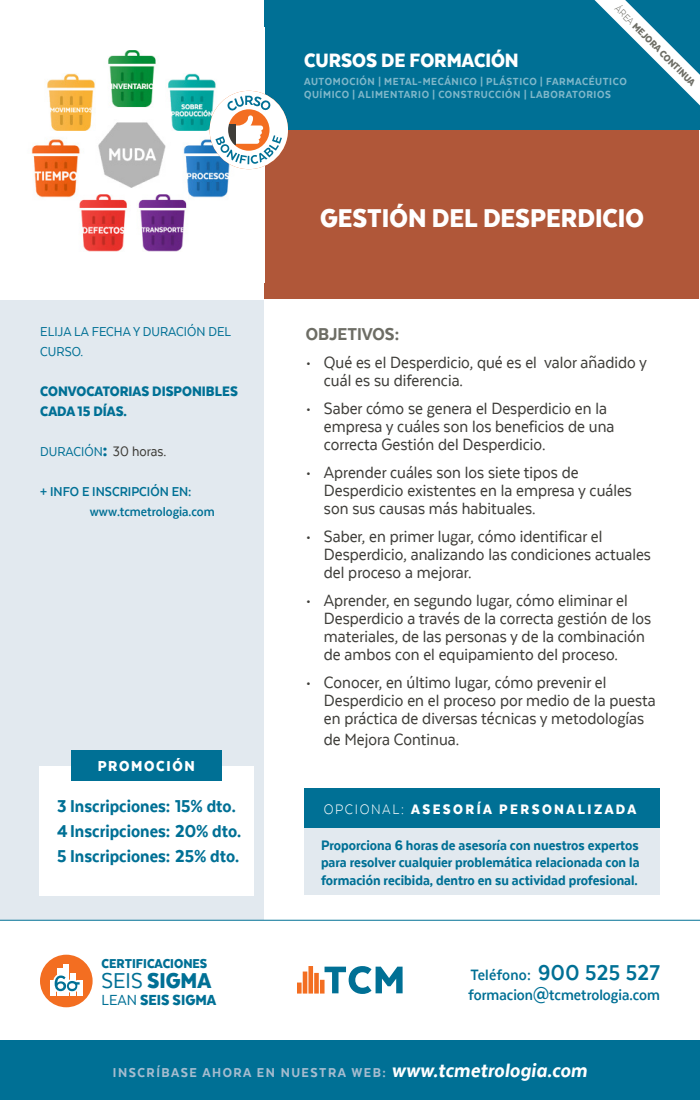
<style>
.page{position:relative;width:700px;height:1100px;background:#fff}
.page>*{position:absolute;margin:0;border:0;box-sizing:border-box;transform-origin:0 0}
.t1{font:900 30px "Texta Narrow";color:#fff}
.t2{font:900 25px "Texta Narrow";color:#007095}
.t3{font:900 22.5px "Texta Narrow";color:#fff}
.t4{font:800 20px "Texta Narrow";color:#007095}
.t5{font:800 20px "Texta Narrow";color:#6d6d65}
.t6{font:19px/18px "Texta Narrow";color:#3e3d39}
.t7{font:700 17.5px/20px "Texta Narrow";color:#007095}
.t8{font:900 17px "Texta Narrow";color:#007095}
.t9{font:900 16.8px "Texta Narrow";letter-spacing:.1em;color:#fff}
.t10{font:800 16px/17.5px "Texta Narrow";color:#007095;text-align:justify}
.t11{font:900 16px/20px "Texta Narrow";color:#007095}
.t12{font:900 16px "Texta Narrow";letter-spacing:.15em;color:#fff}
.t13{font:800 15px "Texta Narrow";letter-spacing:.1em;color:#a5bccf}
.t14{font:15px/20px "Texta Narrow";color:#007095}
.t15{font:700 15px "Texta Narrow";color:#007095}
.t16{font:900 15px "Texta Narrow";color:#007095}
.t17{font:800 12px/12.5px "Texta Narrow";letter-spacing:.05em;color:#fff}
.t18{font:900 11px "Texta Narrow";color:#6d6d65}
.s1{font-family:"Texta Narrow Alt";font-weight:300}
.s2{font-weight:900;font-size:20px}
.s3{font-size:16px;color:#3e3d39}
.s4{font-weight:400}
.s5{font-weight:300}
.s6{font-size:25px}
.s7{font-style:italic;font-size:22.5px;color:#fff}
</style>
<div class="page">
<div style="left:264px;top:130px;width:436px;height:169px;background:#b05739"></div>
<div style="left:0;top:1040px;width:700px;height:60px;background:#007095"></div>
<div style="left:264px;top:0;width:436px;height:130px;background:#007095"></div>
<div style="left:0;top:300px;width:264px;height:620px;background:#e2e9ef"></div>
<hr style="left:0;top:920px;width:700px;height:1px;background:#007095">
<svg style="left:595px;top:0;width:105px;height:105px"></svg>
<svg style="left:297px;top:966px;width:106px;height:28px"></svg>
<img style="left:31px;top:50px;width:221px;height:202px">
<div style="left:40px;top:955px;width:53px;height:52px;background:#f36e21;border-radius:50%"></div>
<div style="left:50px;top:981px;width:5px;height:15px;background:#fff"></div>
<div style="left:77px;top:981px;width:5px;height:15px;background:#fff"></div>
<div style="left:70px;top:973px;width:6px;height:23px;background:#fff"></div>
<div style="left:57px;top:968px;width:5px;height:28px;background:#fff"></div>
<div style="left:64px;top:964px;width:5px;height:32px;background:#fff"></div>
<svg style="left:51px;top:972px;width:32px;height:23px"></svg>
<div style="left:39px;top:766px;width:214px;height:129px;background:#fff"></div>
<div style="left:71px;top:751px;width:150px;height:30px;background:#007095"></div>
<div style="left:305px;top:828px;width:355px;height:67px;background:#e2e9ef"></div>
<div style="left:305px;top:788px;width:355px;height:40px;background:#007095"></div>
<svg style="left:210px;top:91px;width:78px;height:78px"></svg>
<p class="t18" style="left:621px;top:3px;width:111px;rotate:45deg"><span class="s1">ÁREA</span> MEJORA CONTINUA</p>
<p class="t3" style="left:304px;top:48px;width:216px">CURSOS DE FORMACIÓN</p>
<p class="t17" style="left:304px;top:75px;width:324px">AUTOMOCIÓN | METAL-MECÁNICO | PLÁSTICO | FARMACÉUTICO<br>QUÍMICO | ALIMENTARIO | CONSTRUCCIÓN | LABORATORIOS</p>
<p class="t14" style="left:40px;top:322px;width:192px">ELIJA LA FECHA Y DURACIÓN DEL<br>CURSO.</p>
<p class="t11" style="left:40px;top:381px;width:199px">CONVOCATORIAS DISPONIBLES<br>CADA 15 DÍAS.</p>
<p class="t14" style="left:40px;top:442px;width:128px">DURACIÓN<span class="s2">:</span> <span class="s3">30 horas.</span></p>
<p class="t15" style="left:40px;top:484px;width:153px">+ INFO E INSCRIPCIÓN EN:</p>
<p class="t15" style="left:90px;top:504px;width:126px">www.tcmetrologia.com</p>
<p class="t9" style="left:98px;top:757px;width:99px">PROMOCIÓN</p>
<p class="t4" style="left:57px;top:795px;width:180px">3 Inscripciones: 15% dto.</p>
<p class="t4" style="left:57px;top:820px;width:186px">4Inscripciones: 20% dto.</p>
<p class="t4" style="left:57px;top:845px;width:184px">5 Inscripciones: 25% dto.</p>
<p class="t16" style="left:102px;top:956px;width:107px">CERTIFICACIONES</p>
<p class="t2" style="left:102px;top:968px;width:111px"><span class="s4">SEIS</span> SIGMA</p>
<p class="t8" style="left:102px;top:991px;width:116px"><span class="s4">LEAN</span> SEIS SIGMA</p>
<p class="t1" style="left:320px;top:202px;width:325px">GESTIÓN DEL DESPERDICIO</p>
<p class="t5" style="left:306px;top:324px;width:95px">OBJETIVOS:</p>
<p class="t6" style="left:324px;top:353px;width:325px;text-indent:-18px">• Qué es el Desperdicio, qué es el valor añadido y cuál es su diferencia.</p>
<p class="t6" style="left:324px;top:399px;width:292px;text-indent:-18px">• Saber cómo se genera el Desperdicio en la empresa y cuáles son los beneficios de una correcta Gestión del Desperdicio.</p>
<p class="t6" style="left:324px;top:463px;width:310px;text-indent:-18px">• Aprender cuáles son los siete tipos de<br>Desperdicio existentes en la empresa y cuáles son sus causas más habituales.</p>
<p class="t6" style="left:324px;top:527px;width:329px;text-indent:-18px">• Saber, en primer lugar, cómo identificar el<br>Desperdicio, analizando las condiciones actuales del proceso a mejorar.</p>
<p class="t6" style="left:324px;top:591px;width:329px;text-indent:-18px">• Aprender, en segundo lugar, cómo eliminar el Desperdicio a través de la correcta gestión de los materiales, de las personas y de la combinación de ambos con el equipamiento del proceso.</p>
<p class="t6" style="left:324px;top:673px;width:334px;text-indent:-18px">• Conocer, en último lugar, cómo prevenir el<br>Desperdicio en el proceso por medio de la puesta en práctica de diversas técnicas y metodologías</p>
<p class="t6" style="left:324px;top:730px;width:137px">de Mejora Continua.</p>
<p class="t12" style="left:324px;top:801px;width:314px"><span class="s5">OPCIONAL:</span> ASESORÍA PERSONALIZADA</p>
<p class="t10" style="left:321px;top:836px;width:320px">Proporciona 6 horas de asesoría con nuestros expertos para resolver cualquier problemática relacionada con la formación recibida, dentro en su actividad profesional.</p>
<p class="t7" style="left:469px;top:964px;width:193px">Teléfono: <span class="s6">900 525 527 </span>formacion@tcmetrologia.com</p>
<p class="t13" style="left:113px;top:1064px;width:476px">INSCRÍBASE AHORA EN NUESTRA WEB: <span class="s7">www.tcmetrologia.com</span></p>
</div>
